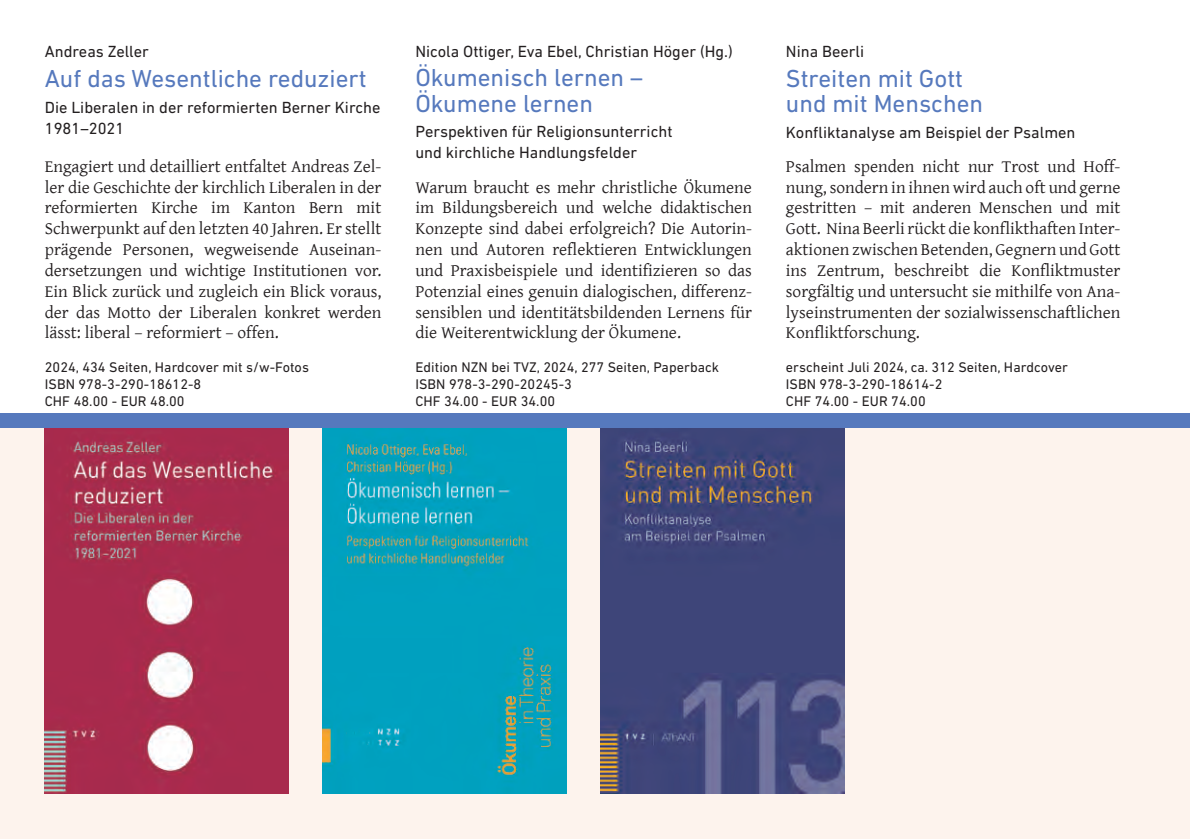
<style>
.page{position:relative;width:1190px;height:839px;background:#fff}
.page>*{position:absolute;margin:0;border:0;box-sizing:border-box;transform-origin:0 0}
.t1{font:25px/25px "DIN Next LT Pro";color:#5679bd}
.t2{font:17.4px/20.8px "Gentium";color:#231f20;text-align:justify}
.t3{font:16.4px/20.8px "DIN Next LT Pro";color:#231f20}
.t4{font:14.2px/17px "DIN Next LT Pro";letter-spacing:.005em;color:#231f20}
</style>
<div class="page">
<div style="left:0;top:427px;width:1190px;height:411px;background:#fdf3ed"></div>
<img style="left:600px;top:427px;width:244px;height:366px">
<img style="left:45px;top:427px;width:244px;height:365px">
<img style="left:323px;top:427px;width:243px;height:366px">
<div style="left:0;top:413px;width:1190px;height:14px;background:#5679bd"></div>
<p class="t3" style="left:45px;top:41px;width:106px">Andreas Zeller</p>
<h1 class="t1" style="left:45px;top:66px;width:323px">Auf das Wesentliche reduziert</h1>
<p class="t3" style="left:45px;top:96px;width:337px">Die Liberalen in der reformierten Berner Kirche<br>1981–2021</p>
<p class="t2" style="left:45px;top:155px;width:338px">Engagiert und detailliert entfaltet Andreas Zel&shy;ler die Geschichte der kirchlich Liberalen in der reformierten Kirche im Kanton Bern mit Schwerpunkt auf den letzten 40 Jahren. Er stellt prägende Personen, wegweisende Auseinan&shy;dersetzungen und wichtige Institutionen vor.<br>Ein Blick zurück und zugleich ein Blick voraus, der das Motto der Liberalen konkret werden lässt: liberal – reformiert – offen.</p>
<p class="t4" style="left:45px;top:358px;width:266px">2024, 434 Seiten, Hardcover mit s/w-Fotos<br>ISBN 978-3-290-18612-8<br>CHF 48.00 - EUR 48.00</p>
<p class="t3" style="left:415px;top:40px;width:319px">Nicola Ottiger, Eva Ebel, Christian Höger (Hg.)</p>
<h1 class="t1" style="left:415px;top:65px;width:229px">Ökumenisch lernen –<br>Ökumene lernen</h1>
<p class="t3" style="left:415px;top:121px;width:259px">Perspektiven für Religionsunterricht und kirchliche Handlungsfelder</p>
<p class="t2" style="left:415px;top:175px;width:338px">Warum braucht es mehr christliche Ökumene im Bildungsbereich und welche didaktischen Konzepte sind dabei erfolgreich? Die Autorin&shy;nen und Autoren reflektieren Entwicklungen und Praxisbeispiele und identifizieren so das Potenzial eines genuin dialogischen, differenz&shy;sensiblen und identitätsbildenden Lernens für die Weiterentwicklung der Ökumene.</p>
<p class="t4" style="left:415px;top:358px;width:305px">Edition NZN bei TVZ, 2024, 277 Seiten, Paperback<br>ISBN 978-3-290-20245-3<br>CHF 34.00 - EUR 34.00</p>
<p class="t3" style="left:786px;top:41px;width:80px">Nina Beerli</p>
<h1 class="t1" style="left:786px;top:66px;width:199px">Streiten mit Gott und mit Menschen</h1>
<p class="t3" style="left:786px;top:121px;width:291px">Konfliktanalyse am Beispiel der Psalmen</p>
<p class="t2" style="left:786px;top:155px;width:336px">Psalmen spenden nicht nur Trost und Hoff&shy;nung, sondern in ihnen wird auch oft und gerne gestritten – mit anderen Menschen und mit Gott. Nina Beerli rückt die konflikthaften Inter&shy;aktionen zwischen Betenden, Gegnern und Gott ins Zentrum, beschreibt die Konfliktmuster sorgfältig und untersucht sie mithilfe von Ana&shy;lyseinstrumenten der sozialwissenschaftlichen Konfliktforschung.</p>
<p class="t4" style="left:786px;top:358px;width:284px">erscheint Juli 2024, ca. 312 Seiten, Hardcover<br>ISBN 978-3-290-18614-2<br>CHF 74.00 - EUR 74.00</p>
</div>
